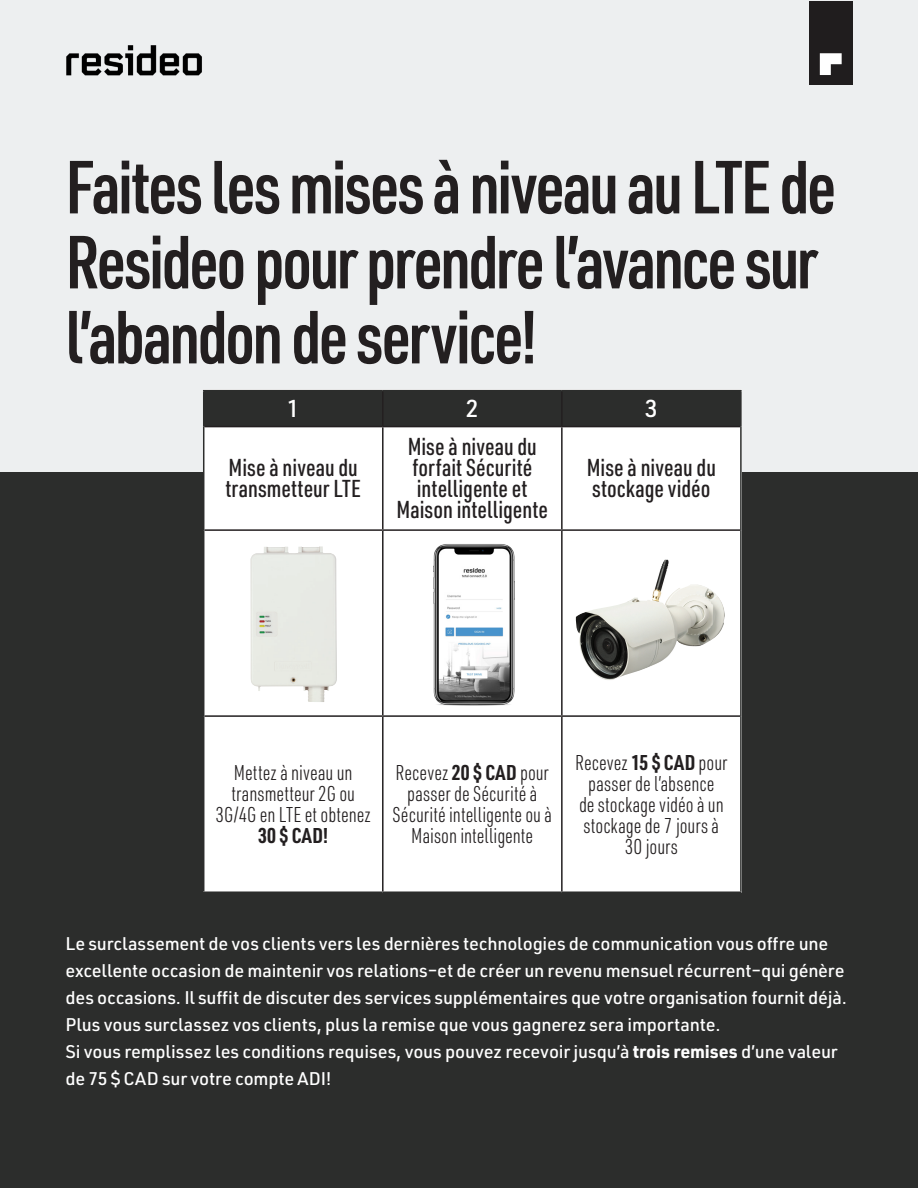
<style>
.page{position:relative;width:918px;height:1188px;background:#fff}
.page>*{position:absolute;margin:0;border:0;box-sizing:border-box;transform-origin:0 0}
.t1{font:600 73.5px/75px "URWDIN Cond";letter-spacing:-.035em;color:#231f20}
.t2{font:500 24px/21px "URWDIN Cond";letter-spacing:.005em;color:#231f20}
.t3{font:500 24px "URWDIN";color:#fff}
.t4{font:300 21px/21px "URWDIN Cond";color:#231f20;text-align:center}
.t5{font:700 21px "URWDIN Cond";color:#231f20}
.t6{font:500 18px/27px "URWDIN";letter-spacing:-.01em;color:#fff}
.s1{font-weight:700}
</style>
<div class="page">
<div style="left:0;top:472px;width:918px;height:716px;background:#2c2d2c"></div>
<div style="left:0;top:0;width:918px;height:472px;background:#edeff0"></div>
<div style="left:809px;top:1px;width:44px;height:83px;background:#201d1e"></div>
<svg style="left:820px;top:53px;width:22px;height:22px"></svg>
<img style="left:66px;top:45px;width:136px;height:31px">
<div style="left:203px;top:390px;width:539px;height:503px;background:#fff"></div>
<div style="left:204px;top:391px;width:536px;height:35px;background:#2c2d2c"></div>
<hr style="left:382px;top:391px;width:2px;height:35px;background:#231f20">
<hr style="left:561px;top:391px;width:2px;height:35px;background:#231f20">
<hr style="left:204px;top:426px;width:179px;height:1px;background:#231f20">
<hr style="left:383px;top:426px;width:179px;height:1px;background:#231f20">
<hr style="left:382px;top:427px;width:2px;height:102px;background:#231f20">
<hr style="left:562px;top:426px;width:178px;height:1px;background:#231f20">
<hr style="left:561px;top:427px;width:2px;height:102px;background:#231f20">
<hr style="left:204px;top:529px;width:179px;height:2px;background:#231f20">
<hr style="left:383px;top:529px;width:179px;height:2px;background:#231f20">
<hr style="left:382px;top:531px;width:2px;height:184px;background:#231f20">
<hr style="left:562px;top:529px;width:178px;height:2px;background:#231f20">
<hr style="left:561px;top:531px;width:2px;height:184px;background:#231f20">
<hr style="left:204px;top:715px;width:179px;height:2px;background:#231f20">
<hr style="left:383px;top:715px;width:179px;height:2px;background:#231f20">
<hr style="left:382px;top:717px;width:2px;height:174px;background:#231f20">
<hr style="left:562px;top:715px;width:178px;height:2px;background:#231f20">
<hr style="left:561px;top:717px;width:2px;height:174px;background:#231f20">
<hr style="left:203px;top:390px;width:180px;height:1px;background:#2c2d2c">
<hr style="left:203px;top:391px;width:1px;height:36px;background:#2c2d2c">
<hr style="left:383px;top:390px;width:179px;height:1px;background:#2c2d2c">
<hr style="left:562px;top:390px;width:180px;height:1px;background:#2c2d2c">
<hr style="left:740px;top:391px;width:2px;height:36px;background:#2c2d2c">
<hr style="left:203px;top:427px;width:1px;height:103px;background:#2c2d2c">
<hr style="left:740px;top:427px;width:2px;height:103px;background:#2c2d2c">
<hr style="left:203px;top:530px;width:1px;height:186px;background:#2c2d2c">
<hr style="left:740px;top:530px;width:2px;height:186px;background:#2c2d2c">
<hr style="left:203px;top:716px;width:1px;height:175px;background:#2c2d2c">
<hr style="left:740px;top:716px;width:2px;height:175px;background:#2c2d2c">
<hr style="left:203px;top:891px;width:180px;height:2px;background:#2c2d2c">
<hr style="left:383px;top:891px;width:179px;height:2px;background:#2c2d2c">
<hr style="left:562px;top:891px;width:180px;height:2px;background:#2c2d2c">
<img style="left:423px;top:544px;width:102px;height:173px">
<img style="left:575px;top:560px;width:150px;height:120px">
<img style="left:250px;top:546px;width:87px;height:156px">
<h1 class="t1" style="left:65px;top:147px;width:772px">Faites les mises à niveau au LTE de<br>Resideo pour prendre l’avance sur l’abandon de service!</h1>
<h2 class="t3" style="left:287px;top:393px;width:14px">1</h2>
<h2 class="t3" style="left:466px;top:393px;width:14px">2</h2>
<h2 class="t3" style="left:645px;top:393px;width:14px">3</h2>
<h2 class="t2" style="left:225px;top:457px;width:137px">Mise à niveau du transmetteur LTE</h2>
<h2 class="t2" style="left:397px;top:436px;width:153px;text-align:center">Mise à niveau du forfait Sécurité intelligente et<br>Maison intelligente</h2>
<h2 class="t2" style="left:587px;top:457px;width:131px">Mise à niveau du stockage vidéo</h2>
<p class="t4" style="left:216px;top:762px;width:157px">Mettez à niveau un transmetteur 2G ou<br>3G/4G en LTE et obtenez</p>
<p class="t5" style="left:258px;top:821px;width:72px">30 $ CAD!</p>
<p class="t4" style="left:393px;top:762px;width:161px">Recevez <span class="s1">20 $ CAD</span> pour passer de Sécurité à<br>Sécurité intelligente ou à<br>Maison intelligente</p>
<p class="t4" style="left:575px;top:751px;width:154px">Recevez <span class="s1">15 $ CAD</span> pour passer de l’absence<br>de stockage vidéo à un stockage de 7 jours à<br>30 jours</p>
<p class="t6" style="left:65px;top:929px;width:783px">Le surclassement de vos clients vers les dernières technologies de communication vous offre une excellente occasion de maintenir vos relations–et de créer un revenu mensuel récurrent–qui génère des occasions. Il suffit de discuter des services supplémentaires que votre organisation fournit déjà.<br>Plus vous surclassez vos clients, plus la remise que vous gagnerez sera importante.<br>Si vous remplissez les conditions requises, vous pouvez recevoir jusqu’à <span class="s1">trois remises</span> d’une valeur de 75 $ CAD sur votre compte ADI!</p>
</div>
